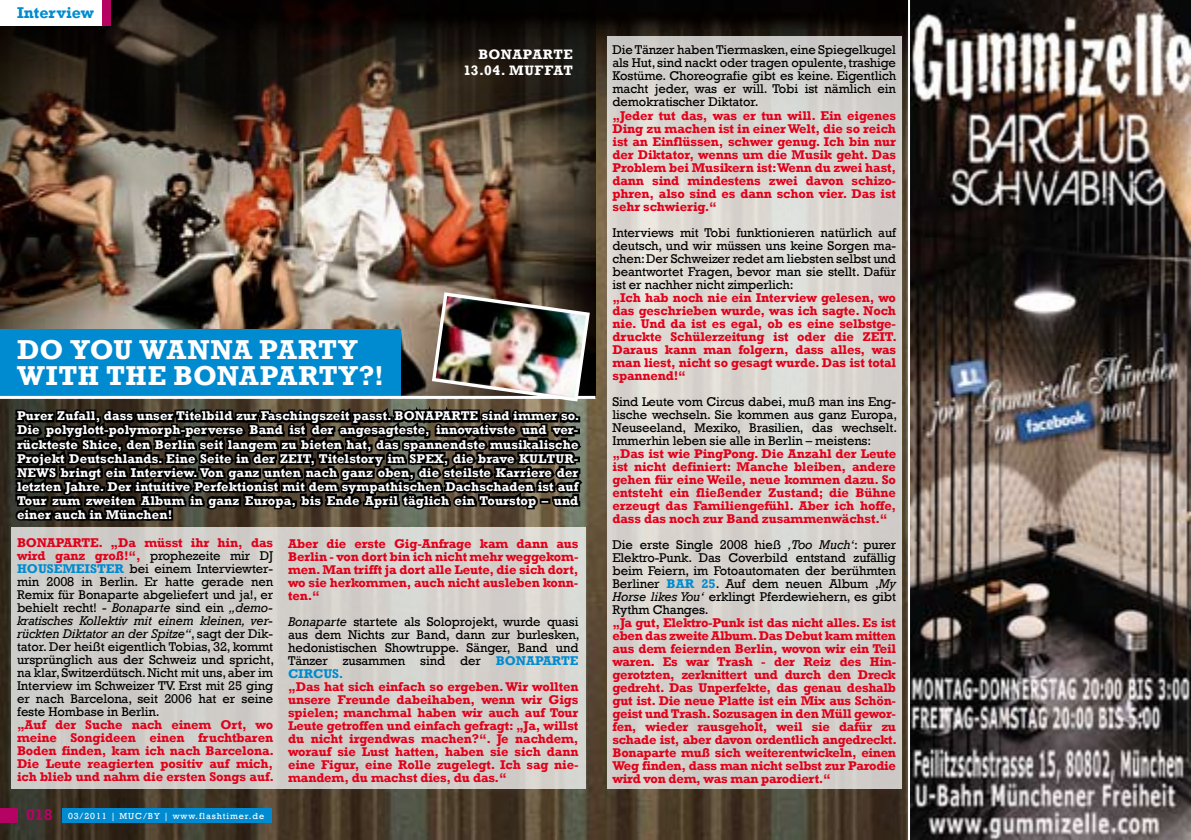
<style>
.page{position:relative;width:1191px;height:840px;background:#fff}
.page>*{position:absolute;margin:0;border:0;box-sizing:border-box;transform-origin:0 0}
.t1{font:700 28px/26px "Rockwell";letter-spacing:.01em;color:#fff}
.t2{font:700 16px "Rockwell";color:#008bd0}
.t3{font:700 14px/16px "Rockwell";letter-spacing:.025em;color:#fff}
.t4{font:700 13px/13px "Rockwell";letter-spacing:-.01em;color:#e2001a;text-align:justify}
.t5{font:13px/13px "Rockwell";letter-spacing:-.01em;color:#000;text-align:justify}
.t6{font:700 13px/14px "Rockwell";letter-spacing:.01em;color:#fff;text-align:justify}
.t7{font:9px "Rockwell";letter-spacing:.1em;color:#fff}
.s1{font-weight:700;color:#e2001a}
.s2{font-weight:700;color:#008bd0}
.s3{font-style:italic}
.s4{font-weight:700;font-size:16px;color:#b50363}
</style>
<div class="page">
<img style="left:0;top:0;width:908px;height:839px">
<svg style="left:607px;top:37px;width:294px;height:751px;background:#d6d3ce"></svg>
<div style="left:11px;top:527px;width:574px;height:261px;background:#d1ceca"></div>
<img style="left:0;top:0;width:595px;height:395px">
<div style="left:0;top:329px;width:400px;height:66px;background:#008bd0"></div>
<div style="left:0;top:0;width:107px;height:26px;background:#fff"></div>
<div style="left:102px;top:0;width:8px;height:26px;background:#b50363"></div>
<div style="left:0;top:808px;width:17px;height:14px;background:#b50363"></div>
<div style="left:62px;top:808px;width:210px;height:14px;background:#008bd0"></div>
<hr style="left:0;top:395px;width:595px;height:3px;background:#fff">
<img style="left:12px;top:290px;width:579px;height:256px">
<img style="left:910px;top:0;width:281px;height:839px">
<p class="t2" style="left:17px;top:3px;width:78px">Interview</p>
<p class="t3" style="left:463px;top:46px;width:111px;text-indent:15px">BONAPARTE<br>13.04. Muffat</p>
<h1 class="t1" style="left:17px;top:336px;width:368px">DO YOU WANNA PARTY wITH THE BONAPARTY?!</h1>
<p class="t6" style="left:17px;top:409px;width:564px">Purer Zufall, dass unser Titelbild zur Faschingszeit passt. BONAPARTE sind immer so.<br>Die polyglott-polymorph-perverse Band ist der angesagteste, innovativste und ver&shy;rückteste Shice, den Berlin seit langem zu bieten hat, das spannendste musikalische Projekt Deutschlands. Eine Seite in der ZEIT, Titelstory im SPEX, die brave KULTUR-NEWS bringt ein Interview. Von ganz unten nach ganz oben, die steilste Karriere der letzten Jahre. Der intuitive Perfektionist mit dem sympathischen Dachschaden ist auf Tour zum zweiten Album in ganz Europa, bis Ende April täglich ein Tourstop – und einer auch in München!</p>
<p class="t5" style="left:17px;top:535px;width:259px"><span class="s1">BONAPARTE. „Da müsst ihr hin, das wird ganz groß!“,</span> prophezeite mir DJ <span class="s2">HOUSEMEISTER</span> bei einem Interviewter&shy;min 2008 in Berlin. Er hatte gerade nen Remix für Bonaparte abgeliefert und ja!, er behielt recht! - <span class="s3">Bonaparte</span> sind ein <span class="s3">„demo&shy;kratisches Kollektiv mit einem kleinen, ver&shy;rückten Diktator an der Spitze“</span>, sagt der Dik&shy;tator. Der heißt eigentlich Tobias, 32, kommt ursprünglich aus der Schweiz und spricht, na klar, Switzerdütsch. Nicht mit uns, aber im Interview im Schweizer TV. Erst mit 25 ging er nach Barcelona, seit 2006 hat er seine feste Hombase in Berlin.</p>
<p class="t4" style="left:17px;top:717px;width:259px">„Auf der Suche nach einem Ort, wo meine Songideen einen fruchtbaren Boden finden, kam ich nach Barcelona.<br>Die Leute reagierten positiv auf mich, ich blieb und nahm die ersten Songs auf.</p>
<p class="t7" style="left:26px;top:810px;width:240px"><span class="s4">018</span> 03/2011 | MUC/BY | www.flashtimer.de</p>
<p class="t4" style="left:288px;top:536px;width:292px">Aber die erste Gig-Anfrage kam dann aus Berlin - von dort bin ich nicht mehr weggekom&shy;men. Man trifft ja dort alle Leute, die sich dort, wo sie herkommen, auch nicht ausleben konn&shy;ten.“</p>
<p class="t5" style="left:288px;top:614px;width:293px"><span class="s3">Bonaparte</span> startete als Soloprojekt, wurde quasi aus dem Nichts zur Band, dann zur burlesken, hedonistischen Showtruppe. Sänger, Band und Tänzer zusammen sind der <span class="s2">BONAPARTE CIRCUS.</span></p>
<p class="t4" style="left:288px;top:679px;width:292px">„Das hat sich einfach so ergeben. Wir wollten unsere Freunde dabeihaben, wenn wir Gigs spielen; manchmal haben wir auch auf Tour Leute getroffen und einfach gefragt: „Ja, willst du nicht irgendwas machen?“. Je nachdem, worauf sie Lust hatten, haben sie sich dann eine Figur, eine Rolle zugelegt. Ich sag nie&shy;mandem, du machst dies, du das.“</p>
<p class="t5" style="left:612px;top:44px;width:285px">Die Tänzer haben Tiermasken, eine Spiegelkugel als Hut, sind nackt oder tragen opulente, trashige Kostüme. Choreografie gibt es keine. Eigentlich macht jeder, was er will. Tobi ist nämlich ein demokratischer Diktator.</p>
<p class="t4" style="left:612px;top:109px;width:285px">„Jeder tut das, was er tun will. Ein eigenes Ding zu machen ist in einer Welt, die so reich ist an Einflüssen, schwer genug. Ich bin nur der Diktator, wenns um die Musik geht. Das Problem bei Musikern ist: Wenn du zwei hast, dann sind mindestens zwei davon schizo&shy;phren, also sind es dann schon vier. Das ist sehr schwierig.“</p>
<p class="t5" style="left:612px;top:226px;width:285px;text-align:left">Interviews mit Tobi funktionieren natürlich auf deutsch, und wir müssen uns keine Sorgen ma-- chen: Der Schweizer redet am liebsten selbst und beantwortet Fragen, bevor man sie stellt. Dafür ist er nachher nicht zimperlich:</p>
<p class="t4" style="left:612px;top:291px;width:286px">„Ich hab noch nie ein Interview gelesen, wo das geschrieben wurde, was ich sagte. Noch nie. Und da ist es egal, ob es eine selbstge&shy;druckte Schülerzeitung ist oder die ZEIT.<br>Daraus kann man folgern, dass alles, was man liest, nicht so gesagt wurde. Das ist total spannend!“</p>
<p class="t5" style="left:612px;top:395px;width:286px">Sind Leute vom Circus dabei, muß man ins Eng&shy;lische wechseln. Sie kommen aus ganz Europa, Neuseeland, Mexiko, Brasilien, das wechselt.<br>Immerhin leben sie alle in Berlin – meistens:</p>
<p class="t4" style="left:612px;top:447px;width:285px">„Das ist wie PingPong. Die Anzahl der Leute ist nicht definiert: Manche bleiben, andere gehen für eine Weile, neue kommen dazu. So entsteht ein fließender Zustand; die Bühne erzeugt das Familiengefühl. Aber ich hoffe, dass das noch zur Band zusammenwächst.“</p>
<p class="t5" style="left:612px;top:538px;width:285px">Die erste Single 2008 hieß <span class="s3">‚Too Much‘</span>: purer Elektro-Punk. Das Coverbild entstand zufällig beim Feiern, im Fotoautomaten der berühmten Berliner <span class="s2">BAR 25</span>. Auf dem neuen Album ‚<span class="s3">My Horse likes You‘</span> erklingt Pferdewiehern, es gibt Rythm Changes.</p>
<p class="t4" style="left:612px;top:616px;width:286px">„Ja gut, Elektro-Punk ist das nicht alles. Es ist eben das zweite Album. Das Debut kam mitten aus dem feiernden Berlin, wovon wir ein Teil waren. Es war Trash - der Reiz des Hin&shy;gerotzten, zerknittert und durch den Dreck gedreht. Das Unperfekte, das genau deshalb gut ist. Die neue Platte ist ein Mix aus Schön&shy;geist und Trash. Sozusagen in den Müll gewor&shy;fen, wieder rausgeholt, weil sie dafür zu schade ist, aber davon ordentlich angedreckt.<br>Bonaparte muß sich weiterentwickeln, einen Weg finden, dass man nicht selbst zur Parodie wird von dem, was man parodiert.“</p>
</div>
